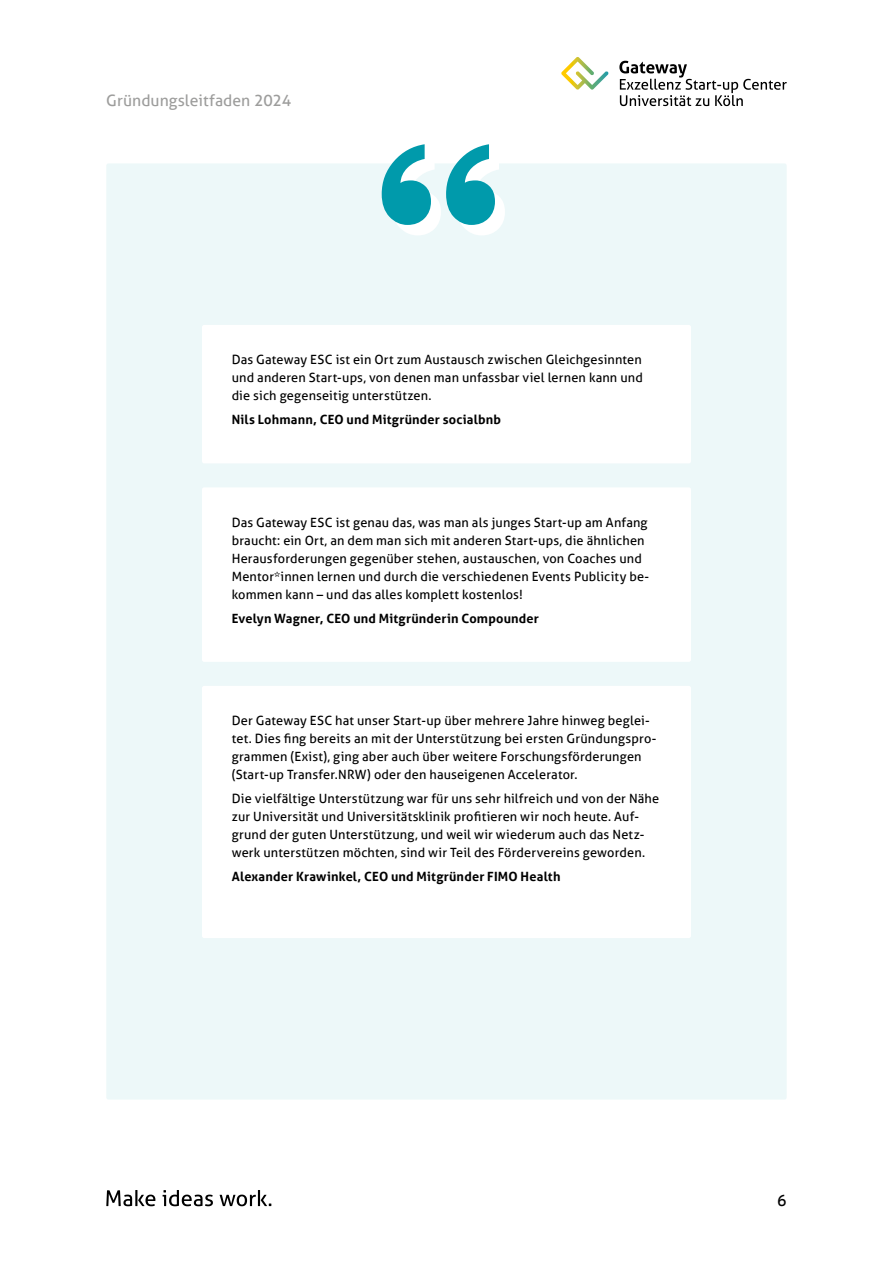
<style>
.page{position:relative;width:893px;height:1263px;background:#fff}
.page>*{position:absolute;margin:0;border:0;box-sizing:border-box;transform-origin:0 0}
.t1{font:15.75px "Aller";color:#9d9d9c}
.t2{font:15.75px "Aller";color:#000}
.t3{font:12.75px/18px "Aller";letter-spacing:.01em;color:#000}
.t4{font:700 12.75px "Aller";letter-spacing:.015em;color:#000}
</style>
<div class="page">
<svg style="left:561px;top:57px;width:48px;height:33px"></svg>
<svg style="left:619px;top:61px;width:168px;height:45px"></svg>
<svg style="left:106px;top:1190px;width:49px;height:16px"></svg>
<svg style="left:163px;top:1190px;width:50px;height:16px"></svg>
<svg style="left:220px;top:1190px;width:51px;height:16px"></svg>
<div style="left:106px;top:163px;width:681px;height:936px;background:#edf8f9;border-radius:2px"></div>
<div style="left:202px;top:686px;width:489px;height:252px;background:#fff;border-radius:2px"></div>
<div style="left:202px;top:487px;width:489px;height:175px;background:#fff;border-radius:2px"></div>
<div style="left:202px;top:325px;width:489px;height:138px;background:#fff;border-radius:2px"></div>
<svg style="left:382px;top:144px;width:123px;height:91px"></svg>
<p class="t1" style="left:106px;top:91px;width:186px">Gründungsleitfaden 2024</p>
<p class="t3" style="left:232px;top:351px;width:413px;text-align:justify">Das Gateway ESC ist ein Ort zum Austausch zwischen Gleichgesinnten und anderen Start-ups, von denen man unfassbar viel lernen kann und die sich gegenseitig unterstützen.</p>
<p class="t4" style="left:232px;top:412px;width:271px">Nils Lohmann, CEO und Mitgründer socialbnb</p>
<p class="t3" style="left:232px;top:513px;width:419px">Das Gateway ESC ist genau das, was man als junges Start-up am Anfang braucht: ein Ort, an dem man sich mit anderen Start-ups, die ähnlichen Herausforderungen gegenüber stehen, austauschen, von Coaches und Mentor*innen lernen und durch die verschiedenen Events Publicity be&shy;kommen kann – und das alles komplett kostenlos!</p>
<p class="t4" style="left:232px;top:610px;width:309px">Evelyn Wagner, CEO und Mitgründerin Compounder</p>
<p class="t3" style="left:232px;top:711px;width:426px">Der Gateway ESC hat unser Start-up über mehrere Jahre hinweg beglei&shy;tet. Dies fing bereits an mit der Unterstützung bei ersten Gründungspro&shy;grammen (Exist), ging aber auch über weitere Forschungsförderungen (Start-up Transfer.NRW) oder den hauseigenen Accelerator.</p>
<p class="t3" style="left:232px;top:789px;width:429px">Die vielfältige Unterstützung war für uns sehr hilfreich und von der Nähe zur Universität und Universitätsklinik profitieren wir noch heute. Auf&shy;grund der guten Unterstützung, und weil wir wiederum auch das Netz&shy;werk unterstützen möchten, sind wir Teil des Fördervereins geworden.</p>
<p class="t4" style="left:232px;top:868px;width:330px">Alexander Krawinkel, CEO und Mitgründer FIMO Health</p>
<p class="t2" style="left:777px;top:1191px;width:11px">6</p>
</div>
